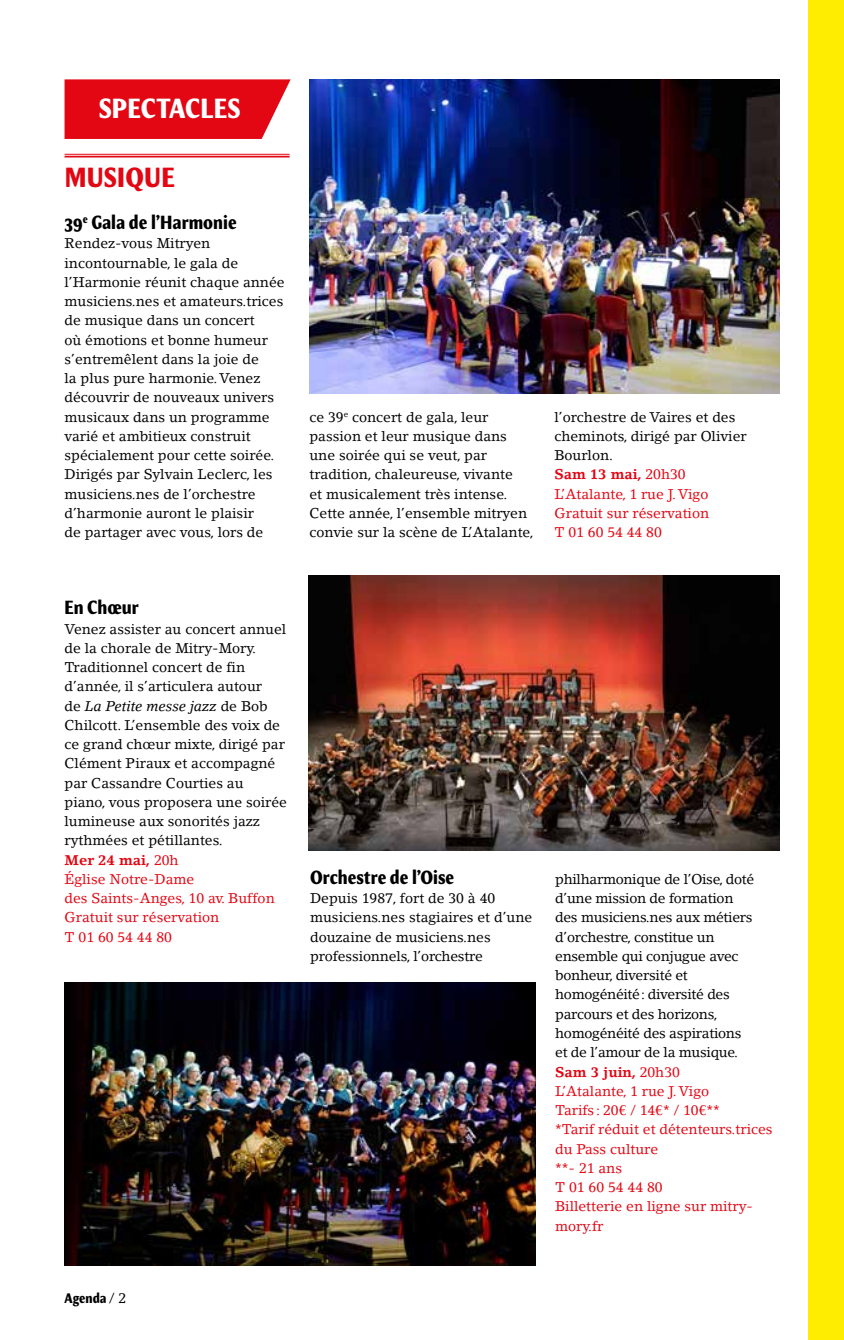
<style>
.page{position:relative;width:844px;height:1340px;background:#fff}
.page>*{position:absolute;margin:0;border:0;box-sizing:border-box;transform-origin:0 0}
.t1{font:700 condensed 28px "Meadow Pro";letter-spacing:.01em;color:#fff}
.t2{font:700 condensed 28px "Meadow Pro";letter-spacing:.01em;color:#e30613}
.t3{font:700 condensed 19.25px "Meadow Pro";color:#000}
.t4{font:14px/19.2px "Lino Letter";color:#000}
.t5{font:14px/19.2px "Lino Letter";letter-spacing:-.02em;color:#000}
.t6{font:700 condensed 14px "Meadow Pro";color:#000}
.s1{font-weight:700;color:#e30613}
.s2{color:#e30613}
.s3{font-style:italic}
.s4{font-family:"Lino Letter";font-weight:400;font-stretch:normal}
</style>
<div class="page">
<hr style="left:64px;top:154px;width:225px;height:1px;background:#e30613">
<hr style="left:64px;top:156px;width:225px;height:1px;background:#e30613">
<img style="left:310px;top:79px;width:469px;height:315px">
<svg style="left:64px;top:79px;width:226px;height:60px"></svg>
<img style="left:64px;top:982px;width:471px;height:283px">
<img style="left:308px;top:575px;width:471px;height:275px">
<div style="left:807px;top:0;width:36px;height:1339px;background:#ffed00"></div>
<h1 class="t1" style="left:99px;top:92px;width:143px">SPECTACLES</h1>
<h1 class="t2" style="left:65px;top:161px;width:112px">MUSIQUE</h1>
<h2 class="t3" style="left:64px;top:211px;width:174px">39<sup>e</sup> Gala de l’Harmonie</h2>
<p class="t4" style="left:64px;top:234px;width:221px">Rendez-vous Mitryen incontournable, le gala de l’Harmonie réunit chaque année musiciens.nes et amateurs.trices de musique dans un concert<br>où émotions et bonne humeur s’entremêlent dans la joie de<br>la plus pure harmonie. Venez découvrir de nouveaux univers musicaux dans un programme varié et ambitieux construit spécialement pour cette soirée.<br>Dirigés par Sylvain Leclerc, les musiciens.nes de l’orchestre d’harmonie auront le plaisir<br>de partager avec vous, lors de</p>
<p class="t4" style="left:309px;top:407px;width:225px">ce 39<sup>e</sup> concert de gala, leur passion et leur musique dans une soirée qui se veut, par tradition, chaleureuse, vivante<br>et musicalement très intense.<br>Cette année, l’ensemble mitryen convie sur la scène de L’Atalante,</p>
<p class="t4" style="left:554px;top:407px;width:194px">l’orchestre de Vaires et des cheminots, dirigé par Olivier<br>Bourlon.<br><span class="s1">Sam 13 mai,</span> <span class="s2">20h30<br>L’Atalante, 1 rue J. Vigo<br>Gratuit sur réservation<br>T 01 60 54 44 80</span></p>
<h2 class="t3" style="left:64px;top:596px;width:76px">En Chœur</h2>
<p class="t4" style="left:64px;top:619px;width:224px">Venez assister au concert annuel de la chorale de Mitry-Mory.<br>Traditionnel concert de fin d’année, il s’articulera autour<br>de <span class="s3">La Petite messe jazz</span> de Bob<br>Chilcott. L’ensemble des voix de ce grand chœur mixte, dirigé par<br>Clément Piraux et accompagné par Cassandre Courties au piano, vous proposera une soirée lumineuse aux sonorités jazz rythmées et pétillantes.<br><span class="s1">Mer 24 mai,</span> <span class="s2">20h<br>Église Notre-Dame<br>des Saints-Anges, 10 av. Buffon<br>Gratuit sur réservation<br>T 01 60 54 44 80</span></p>
<p class="t6" style="left:64px;top:1289px;width:63px">Agenda <span class="s4">/ 2</span></p>
<h2 class="t3" style="left:310px;top:865px;width:146px">Orchestre de l’Oise</h2>
<p class="t4" style="left:310px;top:888px;width:223px">Depuis 1987, fort de 30 à 40 musiciens.nes stagiaires et d’une douzaine de musiciens.nes professionnels, l’orchestre</p>
<p class="t5" style="left:555px;top:869px;width:219px">philharmonique de l’Oise, doté d’une mission de formation<br>des musiciens.nes aux métiers d’orchestre, constitue un ensemble qui conjugue avec bonheur, diversité et homogénéité: diversité des parcours et des horizons, homogénéité des aspirations<br>et de l’amour de la musique.<br><span class="s1">Sam 3 juin,</span> <span class="s2">20h30<br>L’Atalante, 1 rue J. Vigo<br>Tarifs : 20€ / 14€* / 10€**<br>*Tarif réduit et détenteurs.trices du Pass culture<br>**- 21 ans<br>T 01 60 54 44 80<br>Billetterie en ligne sur mitry&shy;mory.fr</span></p>
</div>
